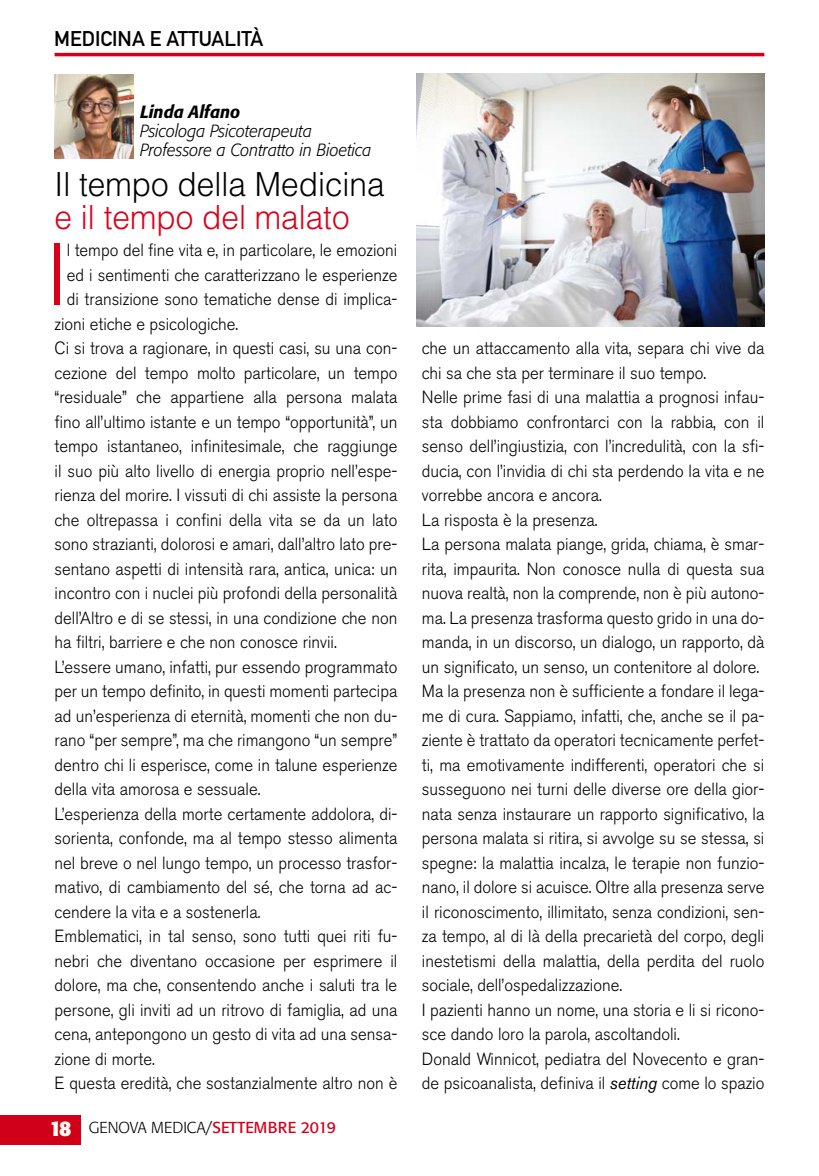
<style>
.page{position:relative;width:819px;height:1176px;background:#fff}
.page>*{position:absolute;margin:0;border:0;box-sizing:border-box;transform-origin:0 0}
.t1{font:300 86.98px "Akzidenz Grotesk BE";color:#da001a;scale:.95 1}
.t2{font:300 33.25px "Helvetica LT Std";color:#000;scale:.95 1}
.t3{font:300 33.25px "Helvetica LT Std";color:#da001a;scale:.95 1}
.t4{font:21px "DIN Mittelschrift Std";color:#000}
.t5{font:300 17.5px/24.5px "Akzidenz Grotesk BE";color:#000;scale:.95 1}
.t6{font:italic 300 17.5px/19.2px "Formata";color:#000;scale:.94 1}
.t7{font:italic 500 17.5px "Formata";color:#000;scale:.95 1}
.t8{font:300 15.75px "Formata";color:#000}
.s1{font-weight:700;font-size:21px;color:#fffdf1}
.s2{font-weight:400;color:#d10019}
.s3{font-weight:400;font-style:italic}
</style>
<div class="page">
<div style="left:0;top:1114px;width:80px;height:30px;background:#d10019"></div>
<hr style="left:55px;top:53px;width:709px;height:3px;background:#d10019">
<img style="left:54px;top:74px;width:80px;height:84px">
<img style="left:417px;top:73px;width:347px;height:253px">
<p class="t4" style="left:54px;top:26px;width:210px">MEDICINA E ATTUALITÀ</p>
<p class="t7" style="left:140px;top:101px;width:107px">Linda Alfano</p>
<p class="t6" style="left:140px;top:121px;width:247px">Psicologa Psicoterapeuta<br>Professore a Contratto in Bioetica</p>
<h2 class="t2" style="left:55px;top:163px;width:349px">Il tempo della Medicina</h2>
<h2 class="t3" style="left:55px;top:197px;width:312px">e il tempo del malato</h2>
<h1 class="t1" style="left:48px;top:226px;width:21px">I</h1>
<p class="t5" style="left:67px;top:238px;width:349px">l tempo del fine vita e, in particolare, le emozioni</p>
<p class="t5" style="left:67px;top:263px;width:349px">ed i sentimenti che caratterizzano le esperienze</p>
<p class="t5" style="left:67px;top:287px;width:349px">di transizione sono tematiche dense di implica-</p>
<p class="t5" style="left:55px;top:312px;width:195px">zioni etiche e psicologiche.</p>
<p class="t5" style="left:55px;top:336px;width:362px">Ci si trova a ragionare, in questi casi, su una con-</p>
<p class="t5" style="left:55px;top:361px;width:362px">cezione del tempo molto particolare, un tempo</p>
<p class="t5" style="left:55px;top:385px;width:362px">“residuale” che appartiene alla persona malata</p>
<p class="t5" style="left:55px;top:410px;width:362px">fino all’ultimo istante e un tempo “opportunità”, un</p>
<p class="t5" style="left:55px;top:434px;width:362px">tempo istantaneo, infinitesimale, che raggiunge</p>
<p class="t5" style="left:55px;top:459px;width:362px">il suo più alto livello di energia proprio nell’espe-</p>
<p class="t5" style="left:55px;top:483px;width:362px">rienza del morire. I vissuti di chi assiste la persona</p>
<p class="t5" style="left:55px;top:508px;width:362px">che oltrepassa i confini della vita se da un lato</p>
<p class="t5" style="left:55px;top:532px;width:362px">sono strazianti, dolorosi e amari, dall’altro lato pre-</p>
<p class="t5" style="left:55px;top:557px;width:362px">sentano aspetti di intensità rara, antica, unica: un</p>
<p class="t5" style="left:55px;top:581px;width:362px">incontro con i nuclei più profondi della personalità</p>
<p class="t5" style="left:55px;top:606px;width:362px">dell’Altro e di se stessi, in una condizione che non</p>
<p class="t5" style="left:55px;top:630px;width:298px">ha filtri, barriere e che non conosce rinvii.</p>
<p class="t5" style="left:55px;top:655px;width:362px">L’essere umano, infatti, pur essendo programmato</p>
<p class="t5" style="left:55px;top:679px;width:362px">per un tempo definito, in questi momenti partecipa</p>
<p class="t5" style="left:55px;top:704px;width:362px">ad un’esperienza di eternità, momenti che non du-</p>
<p class="t5" style="left:55px;top:728px;width:362px">rano “per sempre”, ma che rimangono “un sempre”</p>
<p class="t5" style="left:55px;top:753px;width:362px">dentro chi li esperisce, come in talune esperienze</p>
<p class="t5" style="left:55px;top:777px;width:218px">della vita amorosa e sessuale.</p>
<p class="t5" style="left:55px;top:802px;width:362px">L’esperienza della morte certamente addolora, di-</p>
<p class="t5" style="left:55px;top:826px;width:362px">sorienta, confonde, ma al tempo stesso alimenta</p>
<p class="t5" style="left:55px;top:851px;width:362px">nel breve o nel lungo tempo, un processo trasfor-</p>
<p class="t5" style="left:55px;top:875px;width:362px">mativo, di cambiamento del sé, che torna ad ac-</p>
<p class="t5" style="left:55px;top:900px;width:218px">cendere la vita e a sostenerla.</p>
<p class="t5" style="left:55px;top:924px;width:362px">Emblematici, in tal senso, sono tutti quei riti fu-</p>
<p class="t5" style="left:55px;top:949px;width:362px">nebri che diventano occasione per esprimere il</p>
<p class="t5" style="left:55px;top:973px;width:362px">dolore, ma che, consentendo anche i saluti tra le</p>
<p class="t5" style="left:55px;top:998px;width:362px">persone, gli inviti ad un ritrovo di famiglia, ad una</p>
<p class="t5" style="left:55px;top:1022px;width:362px">cena, antepongono un gesto di vita ad una sensa-</p>
<p class="t5" style="left:55px;top:1047px;width:107px">zione di morte.</p>
<p class="t5" style="left:55px;top:1071px;width:362px">E questa eredità, che sostanzialmente altro non è</p>
<p class="t8" style="left:50px;top:1118px;width:288px"><span class="s1">18</span> GENOVA MEDICA/<span class="s2">SETTEMBRE 2019</span></p>
<p class="t5" style="left:422px;top:336px;width:362px">che un attaccamento alla vita, separa chi vive da chi sa che sta per terminare il suo tempo.<br>Nelle prime fasi di una malattia a prognosi infau&shy;sta dobbiamo confrontarci con la rabbia, con il senso dell’ingiustizia, con l’incredulità, con la sfi&shy;ducia, con l’invidia di chi sta perdendo la vita e ne vorrebbe ancora e ancora.<br>La risposta è la presenza.<br>La persona malata piange, grida, chiama, è smar&shy;rita, impaurita. Non conosce nulla di questa sua nuova realtà, non la comprende, non è più autono&shy;ma. La presenza trasforma questo grido in una do&shy;manda, in un discorso, un dialogo, un rapporto, dà un significato, un senso, un contenitore al dolore.<br>Ma la presenza non è sufficiente a fondare il lega&shy;me di cura. Sappiamo, infatti, che, anche se il pa&shy;ziente è trattato da operatori tecnicamente perfet&shy;ti, ma emotivamente indifferenti, operatori che si susseguono nei turni delle diverse ore della gior&shy;nata senza instaurare un rapporto significativo, la persona malata si ritira, si avvolge su se stessa, si spegne: la malattia incalza, le terapie non funzio&shy;nano, il dolore si acuisce. Oltre alla presenza serve il riconoscimento, illimitato, senza condizioni, sen&shy;za tempo, al di là della precarietà del corpo, degli inestetismi della malattia, della perdita del ruolo sociale, dell’ospedalizzazione.<br>I pazienti hanno un nome, una storia e li si ricono&shy;sce dando loro la parola, ascoltandoli.<br>Donald Winnicot, pediatra del Novecento e gran&shy;de psicoanalista, definiva il <span class="s3">setting</span> come lo spazio</p>
</div>
